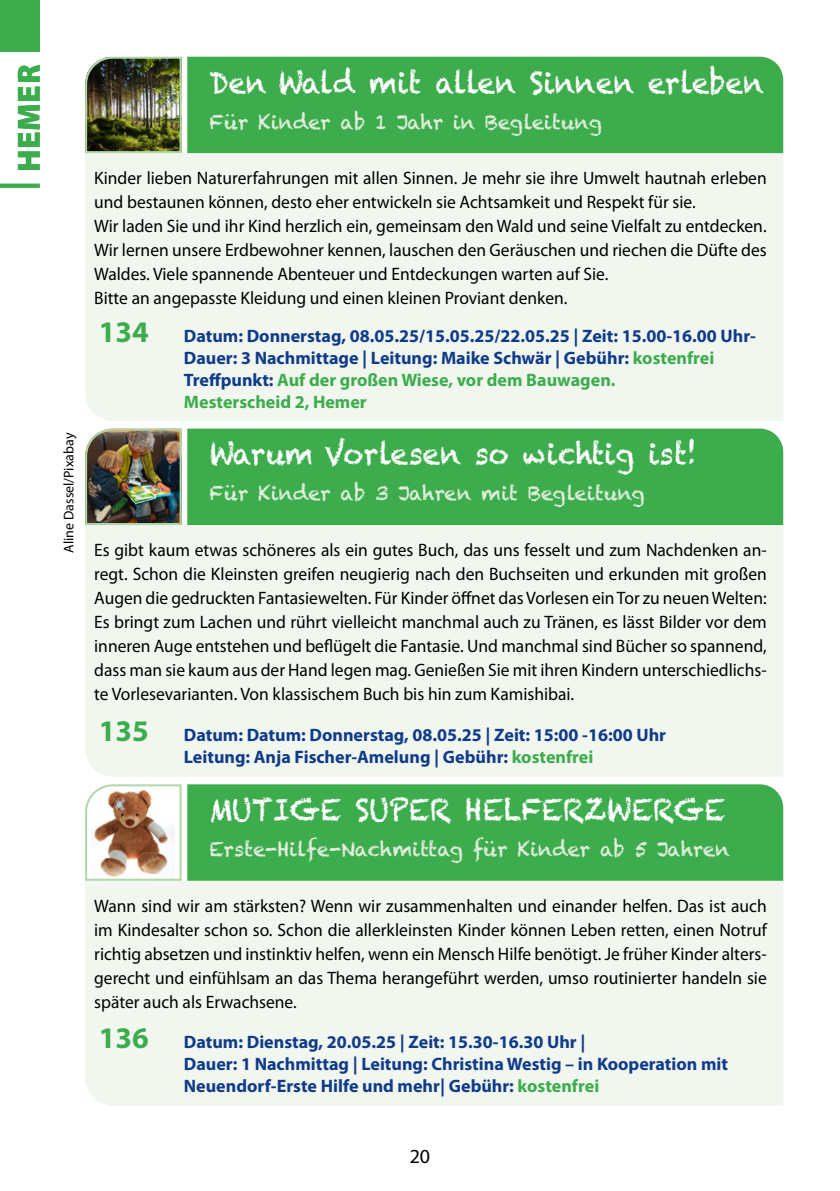
<style>
.page{position:relative;width:840px;height:1191px;background:#fff}
.page>*{position:absolute;margin:0;border:0;box-sizing:border-box;transform-origin:0 0}
.t1{font:900 32px "Myriad Pro";letter-spacing:.015em;color:#3dac4d}
.Überschriften_weiß{font:30px "Chalkduster";color:#fff;scale:.93 1}
.Unterüberschriften_Veranstaltungen_GRÜN{font:20px "Chalkduster";color:#e2efde}
.t2{font:20px "Myriad Pro";color:#000}
.Fliesstext_Veranstaltungen{font:18px/24px "Myriad Pro";color:#000}
.Veranstaltungen_blau_fett{font:700 18px/22px "Myriad Pro";color:#0f3b89}
.Veranstaltungen_blau_fett-2{font:14px "Myriad Pro";color:#000}
.s1{font-size:30px;color:#3dac4d}
.s2{color:#3dac4d}
</style>
<div class="page">
<div style="left:0;top:0;width:40px;height:51px;background:#3dac4d"></div>
<hr style="left:0;top:184px;width:40px;height:4px;background:#3dac4d">
<div style="left:85px;top:153px;width:697px;height:268px;background:#f1f7ef"></div>
<div style="left:187px;top:57px;width:595px;height:96px;background:#3dac4d"></div>
<img style="left:85px;top:56px;width:97px;height:98px">
<div style="left:85px;top:525px;width:697px;height:252px;background:#f1f7ef"></div>
<div style="left:187px;top:428px;width:595px;height:97px;background:#3dac4d"></div>
<img style="left:85px;top:428px;width:97px;height:98px">
<div style="left:85px;top:880px;width:697px;height:226px;background:#f1f7ef"></div>
<div style="left:187px;top:784px;width:595px;height:96px;background:#3dac4d"></div>
<svg style="left:85px;top:784px;width:97px;height:97px"></svg>
<p class="t1" style="left:8px;top:172px;width:109px;rotate:-90deg">HEMER</p>
<p class="Überschriften_weiß" style="left:209px;top:65px;width:597px">Den Wald mit allen Sinnen erleben</p>
<p class="Unterüberschriften_Veranstaltungen_GRÜN" style="left:209px;top:110px;width:394px">Für Kinder ab 1 Jahr in Begleitung</p>
<p class="Fliesstext_Veranstaltungen" style="left:94px;top:166px;width:673px">Kinder lieben Naturerfahrungen mit allen Sinnen. Je mehr sie ihre Umwelt hautnah erleben und bestaunen können, desto eher entwickeln sie Achtsamkeit und Respekt für sie.</p>
<p class="Fliesstext_Veranstaltungen" style="left:94px;top:214px;width:673px">Wir laden Sie und ihr Kind herzlich ein, gemeinsam den Wald und seine Vielfalt zu entdecken.</p>
<p class="Fliesstext_Veranstaltungen" style="left:94px;top:238px;width:673px">Wir lernen unsere Erdbewohner kennen, lauschen den Geräuschen und riechen die Düfte des<br>Waldes. Viele spannende Abenteuer und Entdeckungen warten auf Sie.</p>
<p class="Fliesstext_Veranstaltungen" style="left:94px;top:286px;width:474px">Bitte an angepasste Kleidung und einen kleinen Proviant denken.</p>
<p class="Veranstaltungen_blau_fett" style="left:184px;top:324px;width:573px;text-indent:-85px"><span class="s1">134</span> Datum: Donnerstag, 08.05.25/15.05.25/22.05.25 | Zeit: 15.00-16.00 Uhr-Dauer: 3 Nachmittage | Leitung: Maike Schwär | Gebühr: <span class="s2">kostenfrei </span>Treffpunkt: <span class="s2">Auf der großen Wiese, vor dem Bauwagen.<br>Mesterscheid 2, Hemer</span></p>
<p class="Überschriften_weiß" style="left:209px;top:436px;width:525px">Warum Vorlesen so wichtig ist!</p>
<p class="Unterüberschriften_Veranstaltungen_GRÜN" style="left:209px;top:482px;width:437px">Für Kinder ab 3 Jahren mit Begleitung</p>
<p class="Fliesstext_Veranstaltungen" style="left:94px;top:538px;width:673px;text-align:justify">Es gibt kaum etwas schöneres als ein gutes Buch, das uns fesselt und zum Nachdenken an&shy;regt. Schon die Kleinsten greifen neugierig nach den Buchseiten und erkunden mit großen Augen die gedruckten Fantasiewelten. Für Kinder öffnet das Vorlesen ein Tor zu neuen Welten:<br>Es bringt zum Lachen und rührt vielleicht manchmal auch zu Tränen, es lässt Bilder vor dem inneren Auge entstehen und beflügelt die Fantasie. Und manchmal sind Bücher so spannend, dass man sie kaum aus der Hand legen mag. Genießen Sie mit ihren Kindern unterschiedlichs&shy;te Vorlesevarianten. Von klassischem Buch bis hin zum Kamishibai.</p>
<p class="Veranstaltungen_blau_fett" style="left:184px;top:723px;width:483px;text-indent:-85px"><span class="s1">135</span> Datum: Datum: Donnerstag, 08.05.25 | Zeit: 15:00 -16:00 Uhr<br>Leitung: Anja Fischer-Amelung | Gebühr: <span class="s2">kostenfrei</span></p>
<p class="Veranstaltungen_blau_fett-2" style="left:60px;top:553px;width:122px;rotate:-90deg">Aline Dassel/Pixabay</p>
<p class="Überschriften_weiß" style="left:209px;top:792px;width:556px">MUTIGE SUPER HELFERZWERGE</p>
<p class="Unterüberschriften_Veranstaltungen_GRÜN" style="left:209px;top:837px;width:521px">Erste-Hilfe-Nachmittag für Kinder ab 5 Jahren</p>
<p class="Fliesstext_Veranstaltungen" style="left:94px;top:893px;width:673px;text-align:justify">Wann sind wir am stärksten? Wenn wir zusammenhalten und einander helfen. Das ist auch im Kindesalter schon so. Schon die allerkleinsten Kinder können Leben retten, einen Notruf richtig absetzen und instinktiv helfen, wenn ein Mensch Hilfe benötigt. Je früher Kinder alters&shy;gerecht und einfühlsam an das Thema herangeführt werden, umso routinierter handeln sie später auch als Erwachsene.</p>
<p class="Veranstaltungen_blau_fett" style="left:184px;top:1030px;width:545px;text-indent:-85px"><span class="s1">136</span> Datum: Dienstag, 20.05.25 | Zeit: 15.30-16.30 Uhr |<br>Dauer: 1 Nachmittag | Leitung: Christina Westig – in Kooperation mit<br>Neuendorf-Erste Hilfe und mehr| Gebühr: <span class="s2">kostenfrei</span></p>
<p class="t2" style="left:409px;top:1143px;width:22px">20</p>
</div>
